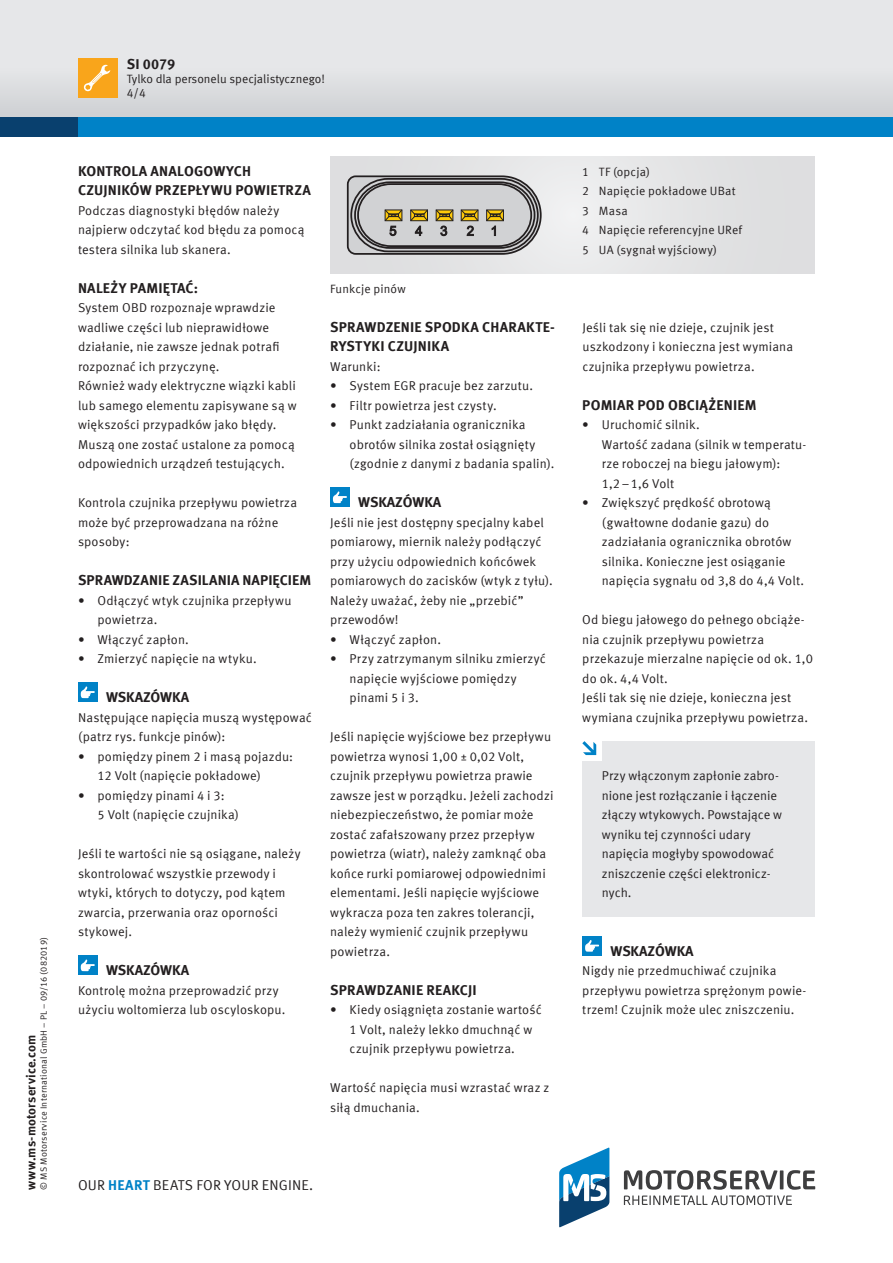
<style>
.page{position:relative;width:893px;height:1263px;background:#fff}
.page>*{position:absolute;margin:0;border:0;box-sizing:border-box;transform-origin:0 0}
.t1{font:700 14.25px/19.5px "Meta Offc Pro";letter-spacing:.01em;color:#231f20}
.t2{font:14.25px "Meta Offc Pro Norm";letter-spacing:.01em;color:#231f20}
.t3{font:12.75px/19.5px "Meta Offc Pro Norm";letter-spacing:.01em;color:#231f20}
.t4{font:700 12.75px "Meta Offc Pro";letter-spacing:.01em;color:#231f20}
.t5{font:12px/19.5px "Meta Offc Pro Norm";letter-spacing:.01em;color:#231f20}
.t6{font:9px "Meta Offc Pro Norm";letter-spacing:.02em;color:#231f20}
.s1{font-family:"Meta Offc Pro";font-weight:700;color:#0082c7}
</style>
<div class="page">
<svg style="left:559px;top:1147px;width:50px;height:80px"></svg>
<svg style="left:624px;top:1170px;width:191px;height:35px"></svg>
<div style="left:0;top:0;width:893px;height:127px;background:#e6e7e9"></div>
<div style="left:0;top:68px;width:893px;height:49px;background:#dadbde"></div>
<div style="left:0;top:117px;width:893px;height:19px;background:#09406e"></div>
<div style="left:78px;top:117px;width:815px;height:19px;background:#0082c7"></div>
<div style="left:78px;top:58px;width:39px;height:39px;background:#f9a51b"></div>
<svg style="left:83px;top:64px;width:27px;height:28px"></svg>
<div style="left:330px;top:156px;width:485px;height:117px;background:#e3e3e4"></div>
<svg style="left:346px;top:175px;width:196px;height:80px;background:#a8a6a1"></svg>
<div style="left:78px;top:682px;width:19px;height:20px;background:#0082c7"></div>
<svg style="left:81px;top:686px;width:14px;height:12px"></svg>
<div style="left:78px;top:956px;width:19px;height:19px;background:#0082c7"></div>
<svg style="left:81px;top:959px;width:14px;height:12px"></svg>
<div style="left:330px;top:488px;width:20px;height:19px;background:#0082c7"></div>
<svg style="left:333px;top:491px;width:14px;height:12px"></svg>
<div style="left:582px;top:936px;width:20px;height:20px;background:#0082c7"></div>
<svg style="left:585px;top:940px;width:14px;height:12px"></svg>
<div style="left:582px;top:741px;width:233px;height:176px;background:#e6e7e9"></div>
<svg style="left:582px;top:741px;width:20px;height:19px"></svg>
<svg style="left:582px;top:741px;width:14px;height:14px"></svg>
<p class="t6" style="left:37px;top:1189px;width:254px;rotate:-90deg">© MS Motorservice International GmbH – PL – 09/16 (082019)</p>
<p class="t4" style="left:21px;top:1189px;width:156px;rotate:-90deg">www.ms-motorservice.com</p>
<p class="t1" style="left:127px;top:54px;width:50px">SI 0079</p>
<p class="t5" style="left:127px;top:82px;width:21px">4/4</p>
<p class="t5" style="left:127px;top:68px;width:200px">Tylko dla personelu specjalistycznego!</p>
<p class="t1" style="left:78px;top:160px;width:234px">KONTROLA ANALOGOWYCH<br>CZUJNIKÓW PRZEPŁYWU POWIETRZA</p>
<p class="t3" style="left:78px;top:200px;width:228px">Podczas diagnostyki błędów należy najpierw odczytać kod błędu za pomocą testera silnika lub skanera.</p>
<p class="t1" style="left:78px;top:277px;width:122px">NALEŻY PAMIĘTAĆ:</p>
<p class="t3" style="left:78px;top:297px;width:220px">System OBD rozpoznaje wprawdzie wadliwe części lub nieprawidłowe działanie, nie zawsze jednak potrafi rozpoznać ich przyczynę.<br>Również wady elektryczne wiązki kabli lub samego elementu zapisywane są w większości przypadków jako błędy.<br>Muszą one zostać ustalone za pomocą odpowiednich urządzeń testujących.</p>
<p class="t3" style="left:78px;top:492px;width:221px">Kontrola czujnika przepływu powietrza może być przeprowadzana na różne sposoby:</p>
<p class="t1" style="left:78px;top:569px;width:235px">SPRAWDZANIE ZASILANIA NAPIĘCIEM</p>
<p class="t3" style="left:97px;top:590px;width:195px;text-indent:-19px">• Odłączyć wtyk czujnika przepływu powietrza.</p>
<p class="t3" style="left:78px;top:629px;width:112px">• Włączyć zapłon.</p>
<p class="t3" style="left:78px;top:648px;width:180px">• Zmierzyć napięcie na wtyku.</p>
<p class="t1" style="left:106px;top:686px;width:85px">WSKAZÓWKA</p>
<p class="t3" style="left:78px;top:707px;width:235px">Następujące napięcia muszą występować (patrz rys. funkcje pinów):</p>
<p class="t3" style="left:97px;top:746px;width:197px;text-indent:-19px">• pomiędzy pinem 2 i masą pojazdu:<br>12 Volt (napięcie pokładowe)</p>
<p class="t3" style="left:97px;top:784px;width:143px;text-indent:-19px">• pomiędzy pinami 4 i 3:<br>5 Volt (napięcie czujnika)</p>
<p class="t3" style="left:78px;top:843px;width:224px">Jeśli te wartości nie są osiągane, należy skontrolować wszystkie przewody i wtyki, których to dotyczy, pod kątem zwarcia, przerwania oraz oporności stykowej.</p>
<p class="t1" style="left:106px;top:959px;width:85px">WSKAZÓWKA</p>
<p class="t3" style="left:78px;top:980px;width:209px">Kontrolę można przeprowadzić przy użyciu woltomierza lub oscyloskopu.</p>
<p class="t5" style="left:330px;top:278px;width:77px">Funkcje pinów</p>
<p class="t1" style="left:330px;top:316px;width:226px">SPRAWDZENIE SPODKA CHARAKTE-<br>RYSTYKI CZUJNIKA</p>
<p class="t3" style="left:330px;top:356px;width:52px">Warunki:</p>
<p class="t3" style="left:330px;top:375px;width:205px">• System EGR pracuje bez zarzutu.</p>
<p class="t3" style="left:330px;top:395px;width:168px">• Filtr powietrza jest czysty.</p>
<p class="t3" style="left:350px;top:414px;width:206px;text-indent:-19px">• Punkt zadziałania ogranicznika obrotów silnika został osiągnięty (zgodnie z danymi z badania spalin).</p>
<p class="t1" style="left:358px;top:491px;width:85px">WSKAZÓWKA</p>
<p class="t3" style="left:330px;top:512px;width:224px">Jeśli nie jest dostępny specjalny kabel pomiarowy, miernik należy podłączyć przy użyciu odpowiednich końcówek pomiarowych do zacisków (wtyk z tyłu).<br>Należy uważać, żeby nie „przebić” przewodów!</p>
<p class="t3" style="left:330px;top:628px;width:112px">• Włączyć zapłon.</p>
<p class="t3" style="left:350px;top:648px;width:198px;text-indent:-19px">• Przy zatrzymanym silniku zmierzyć napięcie wyjściowe pomiędzy pinami 5 i 3.</p>
<p class="t3" style="left:330px;top:726px;width:225px">Jeśli napięcie wyjściowe bez przepływu powietrza wynosi 1,00 ± 0,02 Volt, czujnik przepływu powietrza prawie zawsze jest w porządku. Jeżeli zachodzi niebezpieczeństwo, że pomiar może zostać zafałszowany przez przepływ powietrza (wiatr), należy zamknąć oba końce rurki pomiarowej odpowiednimi elementami. Jeśli napięcie wyjściowe wykracza poza ten zakres tolerancji, należy wymienić czujnik przepływu powietrza.</p>
<p class="t1" style="left:330px;top:979px;width:148px">SPRAWDZANIE REAKCJI</p>
<p class="t3" style="left:350px;top:999px;width:194px;text-indent:-19px">• Kiedy osiągnięta zostanie wartość<br>1 Volt, należy lekko dmuchnąć w czujnik przepływu powietrza.</p>
<p class="t3" style="left:330px;top:1077px;width:221px">Wartość napięcia musi wzrastać wraz z siłą dmuchania.</p>
<p class="t2" style="left:78px;top:1174px;width:237px">OUR <span class="s1">HEART</span> BEATS FOR YOUR ENGINE.</p>
<p class="t5" style="left:582px;top:161px;width:161px">1 TF (opcja)<br>2 Napięcie pokładowe UBat<br>3 Masa<br>4 Napięcie referencyjne URef<br>5 UA (sygnał wyjściowy)</p>
<p class="t3" style="left:582px;top:317px;width:212px">Jeśli tak się nie dzieje, czujnik jest uszkodzony i konieczna jest wymiana czujnika przepływu powietrza.</p>
<p class="t1" style="left:582px;top:394px;width:176px">POMIAR POD OBCIĄŻENIEM</p>
<p class="t3" style="left:602px;top:414px;width:206px;text-indent:-19px">• Uruchomić silnik.<br>Wartość zadana (silnik w temperatu&shy;rze roboczej na biegu jałowym):<br>1,2–1,6 Volt</p>
<p class="t3" style="left:602px;top:492px;width:204px;text-indent:-19px">• Zwiększyć prędkość obrotową (gwałtowne dodanie gazu) do zadziałania ogranicznika obrotów silnika. Konieczne jest osiąganie napięcia sygnału od 3,8 do 4,4 Volt.</p>
<p class="t3" style="left:582px;top:609px;width:232px">Od biegu jałowego do pełnego obciąże&shy;nia czujnik przepływu powietrza przekazuje mierzalne napięcie od ok. 1,0 do ok. 4,4 Volt.<br>Jeśli tak się nie dzieje, konieczna jest wymiana czujnika przepływu powietrza.</p>
<p class="t3" style="left:602px;top:765px;width:182px">Przy włączonym zapłonie zabro&shy;nione jest rozłączanie i łączenie złączy wtykowych. Powstające w wyniku tej czynności udary napięcia mogłyby spowodować zniszczenie części elektronicz&shy;nych.</p>
<p class="t1" style="left:610px;top:940px;width:85px">WSKAZÓWKA</p>
<p class="t3" style="left:582px;top:960px;width:226px">Nigdy nie przedmuchiwać czujnika przepływu powietrza sprężonym powie&shy;trzem! Czujnik może ulec zniszczeniu.</p>
</div>
